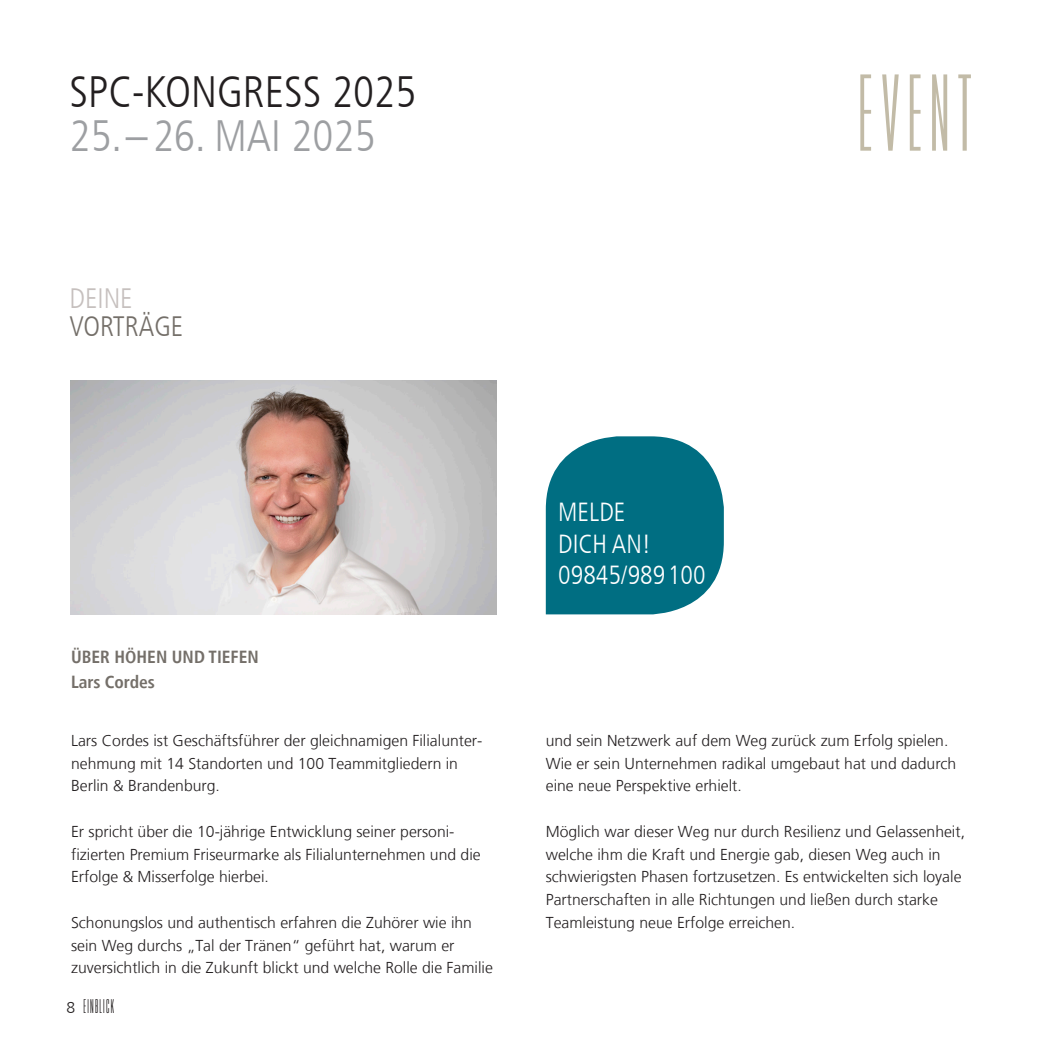
<style>
.page{position:relative;width:1042px;height:1042px;background:#fff}
.page>*{position:absolute;margin:0;border:0;box-sizing:border-box;transform-origin:0 0}
.t1{font:115.5px "Bee Two";letter-spacing:.06em;color:#b3aa91}
.Headline_schwarz{font:300 condensed 43.75px "Frutiger LT";color:#231f20}
.Headline_schwarz-2{font:300 condensed 43.75px "Frutiger LT";color:#9d9fa2}
.t2{font:300 condensed 28px "Frutiger LT";color:#746f69}
.t3{font:300 condensed 28px "Frutiger LT";color:#c6c0be}
.t4{font:300 condensed 26.07px "Frutiger LT";color:#fff}
.t5{font:21px "Bee Two";letter-spacing:.06em;color:#231f20}
.t6{font:700 condensed 17.5px "Frutiger LT";color:#746f69}
.Fließtext_Frutiger_45_light{font:300 15.75px/22.8px "Frutiger LT";color:#231f20}
.s1{font-family:"Frutiger LT";font-weight:300;font-size:15.75px}
</style>
<div class="page">
<svg style="left:546px;top:436px;width:178px;height:178px;background:#1a7c8e"></svg>
<img style="left:70px;top:380px;width:426px;height:234px">
<p class="Headline_schwarz" style="left:69px;top:67px;width:348px">SPC-KONGRESS 2025</p>
<p class="Headline_schwarz-2" style="left:69px;top:111px;width:307px">25.–26. MAI 2025</p>
<p class="t3" style="left:69px;top:282px;width:65px">DEINE</p>
<p class="t2" style="left:69px;top:310px;width:115px">VORTRÄGE</p>
<h1 class="t1" style="left:858px;top:52px;width:116px">EVENT</h1>
<p class="t6" style="left:71px;top:646px;width:189px">ÜBER HÖHEN UND TIEFEN</p>
<p class="t6" style="left:71px;top:671px;width:85px">Lars Cordes</p>
<p class="Fließtext_Frutiger_45_light" style="left:71px;top:729px;width:413px">Lars Cordes ist Geschäftsführer der gleichnamigen Filialunter&shy;nehmung mit 14 Standorten und 100 Teammitgliedern in<br>Berlin &amp; Brandenburg.</p>
<p class="Fließtext_Frutiger_45_light" style="left:71px;top:820px;width:411px">Er spricht über die 10-jährige Entwicklung seiner personi&shy;fizierten Premium Friseurmarke als Filialunternehmen und die<br>Erfolge &amp; Misserfolge hierbei.</p>
<p class="Fließtext_Frutiger_45_light" style="left:71px;top:911px;width:423px">Schonungslos und authentisch erfahren die Zuhörer wie ihn sein Weg durchs „Tal der Tränen“ geführt hat, warum er zuversichtlich in die Zukunft blickt und welche Rolle die Familie</p>
<h3 class="t5" style="left:67px;top:995px;width:49px"><span class="s1">8</span> EINBLICK</h3>
<p class="t4" style="left:558px;top:497px;width:69px">MELDE</p>
<p class="t4" style="left:558px;top:529px;width:94px">DICH AN!</p>
<p class="t4" style="left:558px;top:560px;width:149px">09845/989100</p>
<p class="Fließtext_Frutiger_45_light" style="left:546px;top:729px;width:412px">und sein Netzwerk auf dem Weg zurück zum Erfolg spielen.<br>Wie er sein Unternehmen radikal umgebaut hat und dadurch eine neue Perspektive erhielt.</p>
<p class="Fließtext_Frutiger_45_light" style="left:546px;top:820px;width:421px">Möglich war dieser Weg nur durch Resilienz und Gelassenheit, welche ihm die Kraft und Energie gab, diesen Weg auch in schwierigsten Phasen fortzusetzen. Es entwickelten sich loyale Partnerschaften in alle Richtungen und ließen durch starke Teamleistung neue Erfolge erreichen.</p>
</div>
